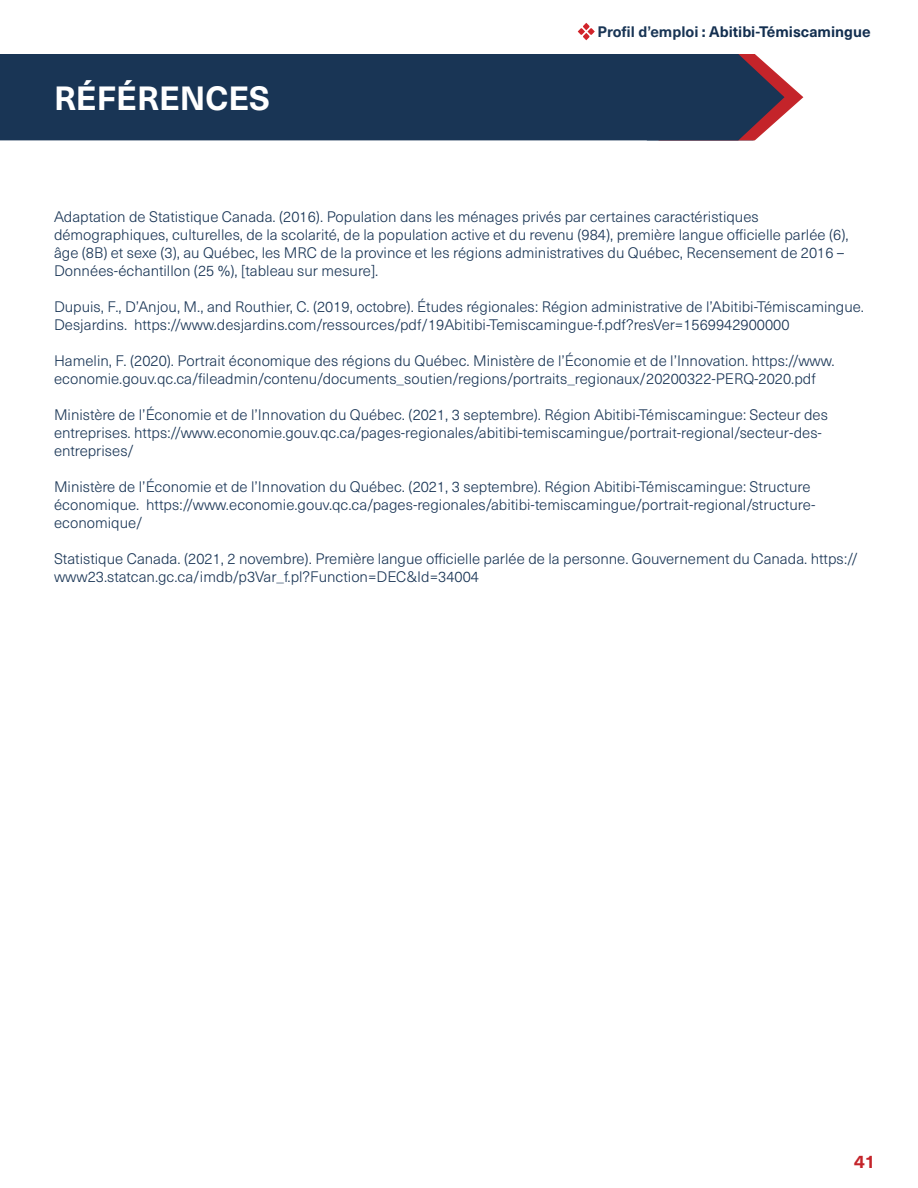
<style>
.page{position:relative;width:918px;height:1188px;background:#fff}
.page>*{position:absolute;margin:0;border:0;box-sizing:border-box;transform-origin:0 0}
.t1{font:700 33px "Neue Haas Unica W1 G";color:#fff}
.t2{font:700 18px "Neue Haas Unica W1 G";color:#c4242a}
.t3{font:300 15px/18px "Neue Haas Unica W1 G";color:#193555}
.t4{font:700 15px "Neue Haas Unica W1 G";color:#122e4f}
.s1{color:#193555}
.s2{color:#fff}
</style>
<div class="page">
<div style="left:0;top:54px;width:754px;height:86px;background:#193555"></div>
<svg style="left:600px;top:54px;width:204px;height:87px"></svg>
<svg style="left:578px;top:23px;width:17px;height:17px"></svg>
<p class="t1" style="left:54px;top:73px;width:218px">RÉFÉRENCES</p>
<p class="t4" style="left:598px;top:21px;width:322px"><span class="s1">Profil d’emploi :</span> Abitibi-Témiscamingue<span class="s2">ère-Ap</span></p>
<p class="t3" style="left:54px;top:207px;width:796px">Adaptation de Statistique Canada. (2016). Population dans les ménages privés par certaines caractéristiques démographiques, culturelles, de la scolarité, de la population active et du revenu (984), première langue officielle parlée (6), âge (8B) et sexe (3), au Québec, les MRC de la province et les régions administratives du Québec, Recensement de 2016 – Données-échantillon (25 %), [tableau sur mesure].</p>
<p class="t3" style="left:54px;top:297px;width:812px">Dupuis, F., D’Anjou, M., and Routhier, C. (2019, octobre). Études régionales: Région administrative de l’Abitibi-Témiscamingue.<br>Desjardins. https://www.desjardins.com/ressources/pdf/19Abitibi-Temiscamingue-f.pdf?resVer=1569942900000</p>
<p class="t3" style="left:54px;top:351px;width:782px">Hamelin, F. (2020). Portrait économique des régions du Québec. Ministère de l’Économie et de l’Innovation. https://www. economie.gouv.qc.ca/fileadmin/contenu/documents_soutien/regions/portraits_regionaux/20200322-PERQ-2020.pdf</p>
<p class="t3" style="left:54px;top:405px;width:775px">Ministère de l’Économie et de l’Innovation du Québec. (2021, 3 septembre). Région Abitibi-Témiscamingue: Secteur des entreprises. https://www.economie.gouv.qc.ca/pages-regionales/abitibi-temiscamingue/portrait-regional/secteur-des&shy;entreprises/</p>
<p class="t3" style="left:54px;top:477px;width:763px">Ministère de l’Économie et de l’Innovation du Québec. (2021, 3 septembre). Région Abitibi-Témiscamingue: Structure économique. https://www.economie.gouv.qc.ca/pages-regionales/abitibi-temiscamingue/portrait-regional/structure&shy;economique/</p>
<p class="t3" style="left:54px;top:549px;width:806px">Statistique Canada. (2021, 2 novembre). Première langue officielle parlée de la personne. Gouvernement du Canada. https:// www23.statcan.gc.ca/imdb/p3Var_f.pl?Function=DEC&amp;Id=34004</p>
<p class="t2" style="left:854px;top:1148px;width:23px">41</p>
</div>
